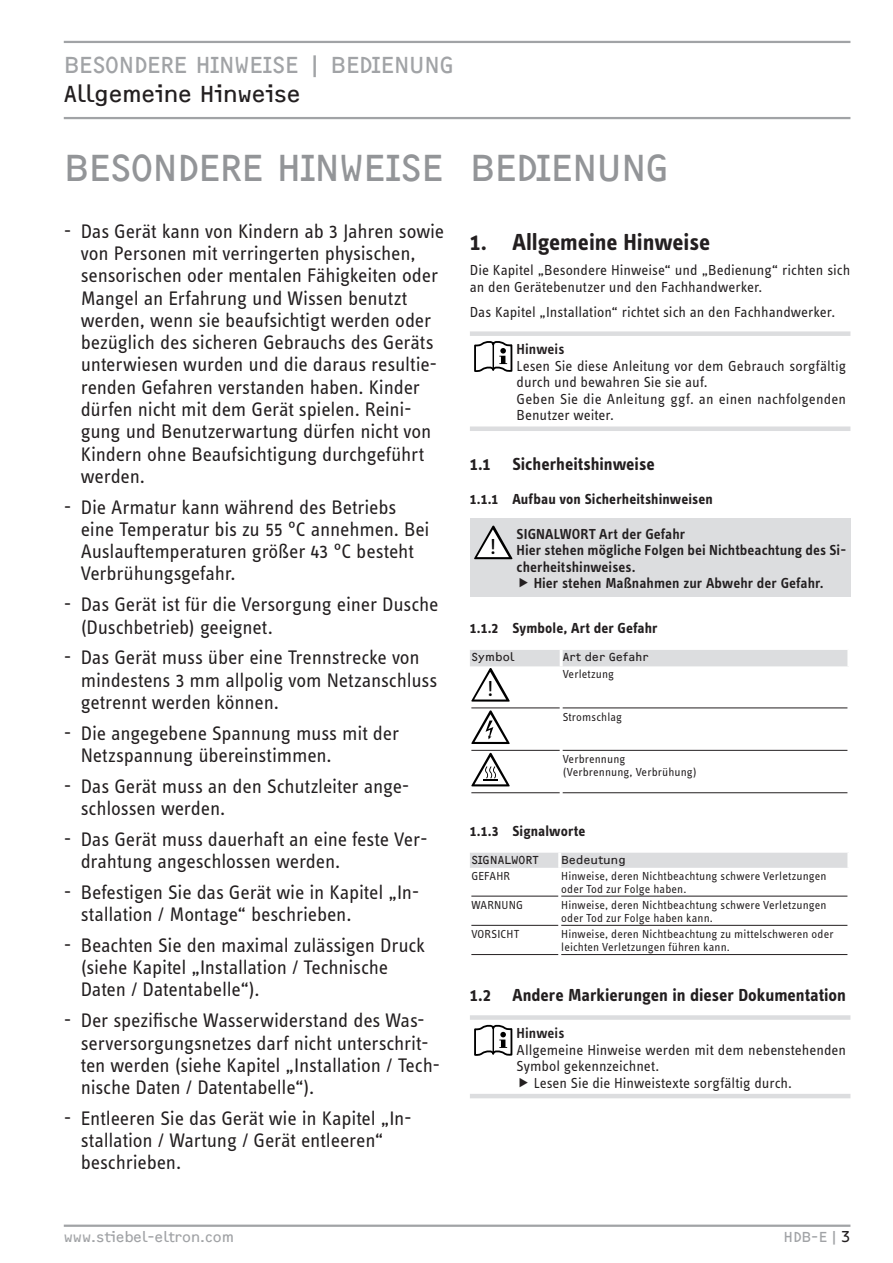
<style>
.page{position:relative;width:893px;height:1263px;background:#fff}
.page>*{position:absolute;margin:0;border:0;box-sizing:border-box;transform-origin:0 0}
.t1{font:39px "F2 FOCR Bczyk Com";letter-spacing:-.025em;color:#939598}
.t2{font:24px "F2 FOCR Bczyk Com";letter-spacing:-.03em;color:#a1a3a6}
.t3{font:700 24px "STE Info Text";letter-spacing:-.005em;color:#231f20}
.t4{font:24px "F2 FOCR Bczyk Com";letter-spacing:-.005em;color:#231f20}
.t5{font:22.5px "STE Info Text";color:#000}
.t6{font:20.25px/22.4px "STE Info Text";letter-spacing:-.01em;color:#231f20}
.t7{font:700 18px "STE Info Text";color:#231f20}
.t8{font:15px/16.5px "STE Info Text";color:#231f20}
.t9{font:600 15px "STE Info Text";letter-spacing:.005em;color:#231f20}
.t10{font:700 15px "STE Info Text";letter-spacing:.005em;color:#231f20}
.t11{font:15px "F2 FOCR Bczyk Com";color:#a1a3a6}
.t12{font:12px/13.2px "STE Info Text";letter-spacing:.01em;color:#231f20}
.t13{font:12px "F2 FOCR Bczyk Com";letter-spacing:.015em;color:#231f20}
.s1{color:#231f20}
</style>
<div class="page">
<hr style="left:64px;top:1224px;width:786px;height:3px;background:#a1a3a6">
<hr style="left:64px;top:41px;width:786px;height:2px;background:#a1a3a6">
<hr style="left:64px;top:117px;width:786px;height:2px;background:#a1a3a6">
<div style="left:470px;top:331px;width:380px;height:5px;background:#dcdddf"></div>
<div style="left:470px;top:426px;width:380px;height:5px;background:#dcdddf"></div>
<svg style="left:474px;top:341px;width:38px;height:31px"></svg>
<div style="left:470px;top:518px;width:380px;height:79px;background:#dcdddf"></div>
<svg style="left:474px;top:526px;width:38px;height:33px"></svg>
<hr style="left:471px;top:707px;width:89px;height:1px;background:#231f20">
<hr style="left:563px;top:707px;width:284px;height:1px;background:#231f20">
<hr style="left:471px;top:750px;width:89px;height:1px;background:#231f20">
<hr style="left:563px;top:750px;width:284px;height:1px;background:#231f20">
<hr style="left:471px;top:792px;width:89px;height:1px;background:#231f20">
<hr style="left:563px;top:792px;width:284px;height:1px;background:#231f20">
<div style="left:470px;top:853px;width:377px;height:15px;background:#dcdddf"></div>
<hr style="left:558px;top:853px;width:3px;height:15px;background:#fff">
<hr style="left:471px;top:896px;width:87px;height:1px;background:#231f20">
<hr style="left:561px;top:896px;width:286px;height:1px;background:#231f20">
<hr style="left:471px;top:925px;width:87px;height:1px;background:#231f20">
<hr style="left:561px;top:925px;width:286px;height:1px;background:#231f20">
<hr style="left:471px;top:954px;width:87px;height:1px;background:#231f20">
<hr style="left:561px;top:954px;width:286px;height:1px;background:#231f20">
<div style="left:470px;top:1015px;width:380px;height:5px;background:#dcdddf"></div>
<hr style="left:470px;top:1094px;width:380px;height:4px;background:#dcdddf">
<svg style="left:474px;top:1025px;width:38px;height:31px"></svg>
<svg style="left:470px;top:650px;width:378px;height:52px"></svg>
<svg style="left:471px;top:710px;width:39px;height:34px"></svg>
<svg style="left:471px;top:753px;width:39px;height:33px"></svg>
<p class="t2" style="left:64px;top:51px;width:69px">Besondere</p>
<p class="t2" style="left:195px;top:51px;width:66px">Hinweise</p>
<p class="t2" style="left:307px;top:51px;width:149px">| BEDIENUNG</p>
<p class="t4" style="left:64px;top:80px;width:238px">Allgemeine Hinweise</p>
<h1 class="t1" style="left:64px;top:146px;width:381px">BESONDERE HINWEISE</h1>
<p class="t6" style="left:81px;top:220px;width:365px;text-indent:-17px">- Das Gerät kann von Kindern ab 3 Jahren sowie von Personen mit verringerten physischen, sensorischen oder mentalen Fähigkeiten oder Mangel an Erfahrung und Wissen benutzt werden, wenn sie beaufsichtigt werden oder bezüglich des sicheren Gebrauchs des Geräts unterwiesen wurden und die daraus resultie&shy;renden Gefahren verstanden haben. Kinder dürfen nicht mit dem Gerät spielen. Reini&shy;gung und Benutzerwartung dürfen nicht von Kindern ohne Beaufsichtigung durchgeführt werden.</p>
<p class="t6" style="left:81px;top:496px;width:350px;text-indent:-17px">- Die Armatur kann während des Betriebs eine Temperatur bis zu 55 °C annehmen. Bei Auslauftemperaturen größer 43 °C besteht Verbrühungsgefahr.</p>
<p class="t6" style="left:81px;top:593px;width:359px;text-indent:-17px">- Das Gerät ist für die Versorgung einer Dusche (Duschbetrieb) geeignet.</p>
<p class="t6" style="left:81px;top:646px;width:358px;text-indent:-17px">- Das Gerät muss über eine Trennstrecke von mindestens 3 mm allpolig vom Netzanschluss getrennt werden können.</p>
<p class="t6" style="left:81px;top:722px;width:320px;text-indent:-17px">- Die angegebene Spannung muss mit der<br>Netzspannung übereinstimmen.</p>
<p class="t6" style="left:81px;top:775px;width:330px;text-indent:-17px">- Das Gerät muss an den Schutzleiter ange&shy;schlossen werden.</p>
<p class="t6" style="left:81px;top:828px;width:349px;text-indent:-17px">- Das Gerät muss dauerhaft an eine feste Ver&shy;drahtung angeschlossen werden.</p>
<p class="t6" style="left:81px;top:881px;width:340px;text-indent:-17px">- Befestigen Sie das Gerät wie in Kapitel „In&shy;stallation / Montage“ beschrieben.</p>
<p class="t6" style="left:81px;top:934px;width:346px;text-indent:-17px">- Beachten Sie den maximal zulässigen Druck (siehe Kapitel „Installation / Technische<br>Daten / Datentabelle“).</p>
<p class="t6" style="left:81px;top:1009px;width:361px;text-indent:-17px">- Der spezifische Wasserwiderstand des Was&shy;serversorgungsnetzes darf nicht unterschrit&shy;ten werden (siehe Kapitel „Installation / Tech&shy;nische Daten / Datentabelle“).</p>
<p class="t6" style="left:81px;top:1107px;width:333px;text-indent:-17px">- Entleeren Sie das Gerät wie in Kapitel „In&shy;stallation / Wartung / Gerät entleeren“ beschrieben.</p>
<h1 class="t1" style="left:470px;top:146px;width:201px">BEDIENUNG</h1>
<p class="t3" style="left:470px;top:228px;width:242px">1. Allgemeine Hinweise</p>
<p class="t8" style="left:470px;top:262px;width:382px">Die Kapitel „Besondere Hinweise“ und „Bedienung“ richten sich an den Gerätebenutzer und den Fachhandwerker.</p>
<p class="t8" style="left:470px;top:304px;width:367px">Das Kapitel „Installation“ richtet sich an den Fachhandwerker.</p>
<p class="t9" style="left:517px;top:341px;width:49px">Hinweis</p>
<p class="t8" style="left:517px;top:357px;width:331px">Lesen Sie diese Anleitung vor dem Gebrauch sorgfältig durch und bewahren Sie sie auf.<br>Geben Sie die Anleitung ggf. an einen nachfolgenden Benutzer weiter.</p>
<p class="t7" style="left:470px;top:454px;width:186px">1.1 Sicherheitshinweise</p>
<p class="t10" style="left:470px;top:490px;width:244px">1.1.1 Aufbau von Sicherheitshinweisen</p>
<p class="t5" style="left:490px;top:534px;width:8px">!</p>
<p class="t9" style="left:517px;top:525px;width:170px">SIGNALWORT Art der Gefahr</p>
<p class="t9" style="left:517px;top:542px;width:331px">Hier stehen mögliche Folgen bei Nichtbeachtung des Si-</p>
<p class="t9" style="left:517px;top:558px;width:120px">cherheitshinweises.</p>
<p class="t9" style="left:534px;top:575px;width:291px">Hier stehen Maßnahmen zur Abwehr der Gefahr.</p>
<p class="t10" style="left:470px;top:619px;width:189px">1.1.2 Symbole, Art der Gefahr</p>
<p class="t13" style="left:471px;top:650px;width:45px">Symbol</p>
<p class="t13" style="left:563px;top:650px;width:88px">Art der Gefahr</p>
<p class="t12" style="left:563px;top:667px;width:53px">Verletzung</p>
<p class="t12" style="left:563px;top:710px;width:61px">Stromschlag</p>
<p class="t12" style="left:563px;top:752px;width:135px">Verbrennung (Verbrennung, Verbrühung)</p>
<p class="t5" style="left:487px;top:676px;width:8px">!</p>
<p class="t10" style="left:470px;top:822px;width:117px">1.1.3 Signalworte</p>
<p class="t13" style="left:471px;top:853px;width:68px">SIGNALWO RT</p>
<p class="t13" style="left:561px;top:853px;width:66px">Bedeutung</p>
<p class="t12" style="left:471px;top:869px;width:40px">GEFAHR</p>
<p class="t12" style="left:561px;top:869px;width:267px">Hinweise, deren Nichtbeachtung schwere Verletzungen oder Tod zur Folge haben.</p>
<p class="t12" style="left:471px;top:898px;width:53px">WARNUNG</p>
<p class="t12" style="left:561px;top:898px;width:267px">Hinweise, deren Nichtbeachtung schwere Verletzungen oder Tod zur Folge haben kann.</p>
<p class="t12" style="left:471px;top:927px;width:49px">VORSICHT</p>
<p class="t12" style="left:561px;top:927px;width:274px">Hinweise, deren Nichtbeachtung zu mittelschweren oder leichten Verletzungen führen kann.</p>
<p class="t7" style="left:470px;top:984px;width:378px">1.2 Andere Markierungen in dieser Dokumentation</p>
<p class="t9" style="left:517px;top:1024px;width:49px">Hinweis</p>
<p class="t8" style="left:517px;top:1041px;width:331px">Allgemeine Hinweise werden mit dem nebenstehenden</p>
<p class="t8" style="left:517px;top:1058px;width:144px">Symbol gekennzeichnet.</p>
<p class="t8" style="left:534px;top:1074px;width:260px">Lesen Sie die Hinweistexte sorgfältig durch.</p>
<p class="t11" style="left:64px;top:1228px;width:172px">www.stiebel-eltron.com</p>
<p class="t11" style="left:784px;top:1228px;width:68px">HDB-E|<span class="s1">3</span></p>
</div>
